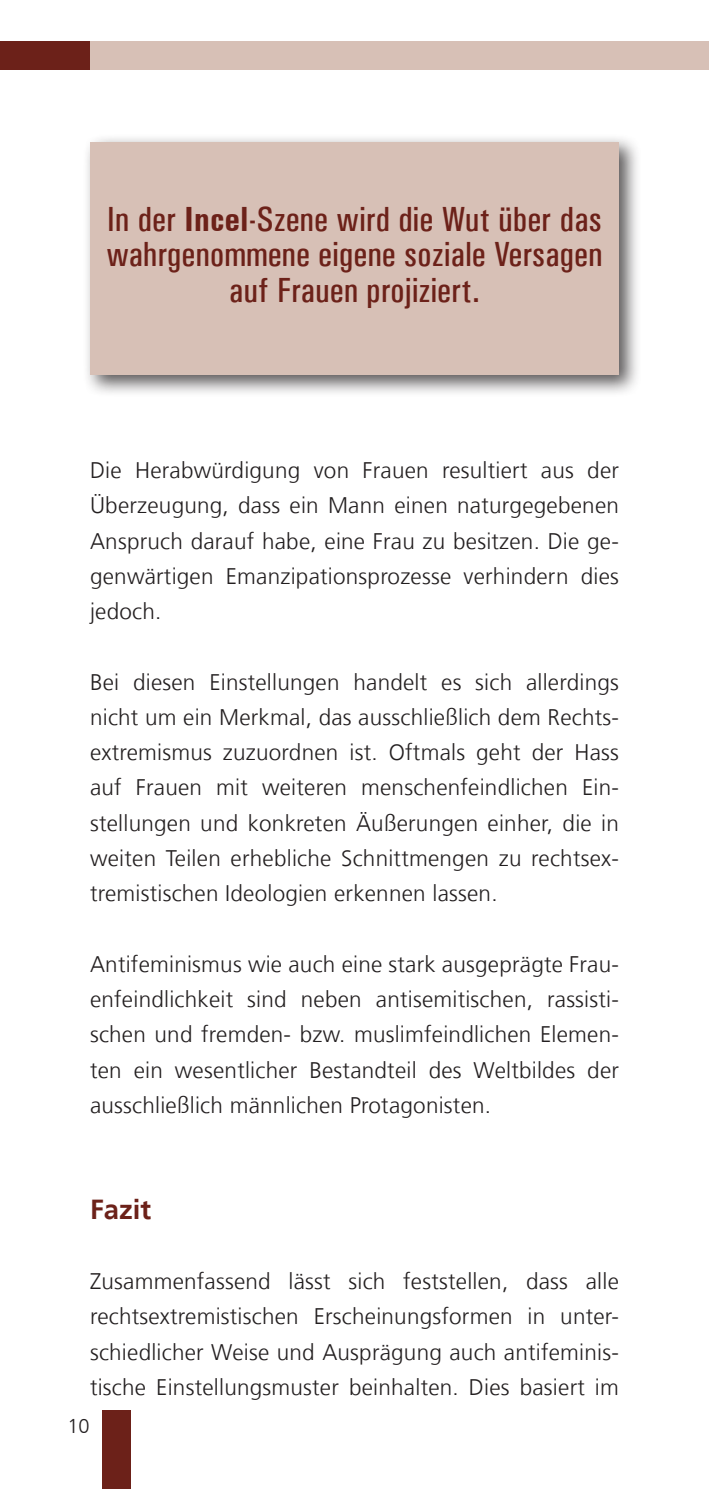
<style>
.page{position:relative;width:709px;height:1489px;background:#fff}
.page>*{position:absolute;margin:0;border:0;box-sizing:border-box;transform-origin:0 0}
.t1{font:35px/35.2px "Univers Condensed";letter-spacing:.01em;color:#6c2119;text-align:center}
.t2{font:700 27.5px "NDS Frutiger";color:#6c2119}
.t3{font:300 22.5px/35.2px "NDS Frutiger";letter-spacing:.01em;color:#231f20;text-align:justify}
.t4{font:300 20px "NDS Frutiger";color:#231f20}
.s1{font-family:"Univers";font-weight:700;font-stretch:condensed}
</style>
<div class="page">
<div style="left:103px;top:1409px;width:28px;height:79px;background:#6c2119"></div>
<div style="left:90px;top:42px;width:619px;height:28px;background:#d7c0b6"></div>
<div style="left:0;top:42px;width:90px;height:28px;background:#6c2119"></div>
<div style="left:83px;top:134px;width:558px;height:263px;background:#231f20;opacity:.75"></div>
<div style="left:90px;top:142px;width:529px;height:233px;background:#d7c0b6"></div>
<h1 class="t1" style="left:106px;top:201px;width:498px">In der <span class="s1">Incel</span>-Szene wird die Wut über das wahrgenommene eigene soziale Versagen auf Frauen projiziert.</h1>
<p class="t3" style="left:90px;top:453px;width:530px">Die Herabwürdigung von Frauen resultiert aus der Überzeugung, dass ein Mann einen naturgegebenen Anspruch darauf habe, eine Frau zu besitzen. Die ge&shy;genwärtigen Emanzipationsprozesse verhindern dies jedoch.</p>
<p class="t3" style="left:90px;top:664px;width:530px">Bei diesen Einstellungen handelt es sich allerdings nicht um ein Merkmal, das ausschließlich dem Rechts&shy;extremismus zuzuordnen ist. Oftmals geht der Hass auf Frauen mit weiteren menschenfeindlichen Ein&shy;stellungen und konkreten Äußerungen einher, die in weiten Teilen erhebliche Schnittmengen zu rechtsex&shy;tremistischen Ideologien erkennen lassen.</p>
<p class="t3" style="left:90px;top:946px;width:530px">Antifeminismus wie auch eine stark ausgeprägte Frau&shy;enfeindlichkeit sind neben antisemitischen, rassisti&shy;schen und fremden- bzw. muslimfeindlichen Elemen&shy;ten ein wesentlicher Bestandteil des Weltbildes der ausschließlich männlichen Protagonisten.</p>
<p class="t2" style="left:90px;top:1192px;width:63px">Fazit</p>
<p class="t3" style="left:90px;top:1263px;width:530px">Zusammenfassend lässt sich feststellen, dass alle rechtsextremistischen Erscheinungsformen in unter&shy;schiedlicher Weise und Ausprägung auch antifeminis&shy;tische Einstellungsmuster beinhalten. Dies basiert im</p>
<p class="t4" style="left:67px;top:1414px;width:24px">10</p>
</div>
